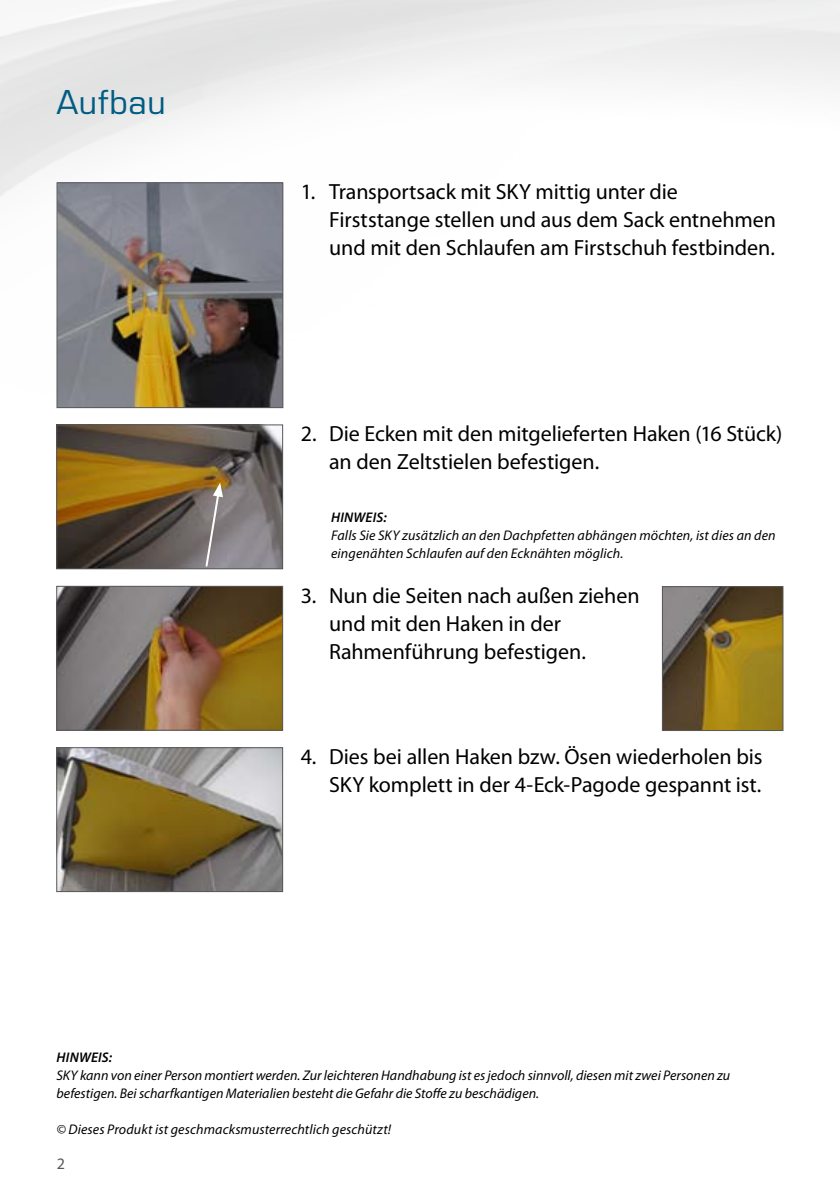
<style>
.page{position:relative;width:840px;height:1191px;background:#fff}
.page>*{position:absolute;margin:0;border:0;box-sizing:border-box;transform-origin:0 0}
.t1{font:32px "Eurostile LT Std";letter-spacing:.025em;color:#005c83}
.t2{font:22px/28px "Myriad Pro";letter-spacing:-.005em;color:#000}
.t3{font:16px "Myriad Pro";color:#58585a}
.t4{font:italic 14px/18px "Myriad Pro";color:#000}
.t5{font:italic 600 14px "Myriad Pro";letter-spacing:.01em;color:#000}
</style>
<div class="page">
<img style="left:58px;top:596px;width:223px;height:132px">
<div style="left:56px;top:586px;width:227px;height:144px;border:1px solid #58585a"></div>
<img style="left:58px;top:749px;width:223px;height:141px">
<div style="left:56px;top:747px;width:227px;height:145px;border:1px solid #58585a"></div>
<img style="left:663px;top:596px;width:117px;height:133px">
<div style="left:661px;top:586px;width:121px;height:145px;border:1px solid #58585a"></div>
<div style="left:125px;top:413px;width:179px;height:209px;background:#000;opacity:.1"></div>
<img style="left:0;top:0;width:839px;height:596px">
<h1 class="t1" style="left:56px;top:83px;width:111px">Aufbau</h1>
<h2 class="t2" style="left:329px;top:177px;width:448px;text-indent:-28px">1. Transportsack mit SKY mittig unter die<br>Firststange stellen und aus dem Sack entnehmen und mit den Schlaufen am Firstschuh festbinden.</h2>
<h2 class="t2" style="left:329px;top:419px;width:454px;text-indent:-28px">2. Die Ecken mit den mitgelieferten Haken (16 Stück) an den Zeltstielen befestigen.</h2>
<p class="t5" style="left:331px;top:509px;width:57px">HINWEIS:</p>
<p class="t4" style="left:331px;top:526px;width:446px">Falls Sie SKY zusätzlich an den Dachpfetten abhängen möchten, ist dies an den eingenähten Schlaufen auf den Ecknähten möglich.</p>
<h2 class="t2" style="left:329px;top:581px;width:312px;text-indent:-28px">3. Nun die Seiten nach außen ziehen und mit den Haken in der<br>Rahmenführung befestigen.</h2>
<h2 class="t2" style="left:300px;top:742px;width:463px;text-align:right">4. Dies bei allen Haken bzw. Ösen wiederholen bis<br>SKY komplett in der 4-Eck-Pagode gespannt ist.</h2>
<p class="t5" style="left:56px;top:1048px;width:57px">HINWEIS:</p>
<p class="t4" style="left:56px;top:1066px;width:675px">SKY kann von einer Person montiert werden. Zur leichteren Handhabung ist es jedoch sinnvoll, diesen mit zwei Personen zu befestigen. Bei scharfkantigen Materialien besteht die Gefahr die Stoffe zu beschädigen.</p>
<p class="t4" style="left:56px;top:1120px;width:336px">© Dieses Produkt ist geschmacksmusterrechtlich geschützt!</p>
<p class="t3" style="left:57px;top:1153px;width:10px">2</p>
</div>
